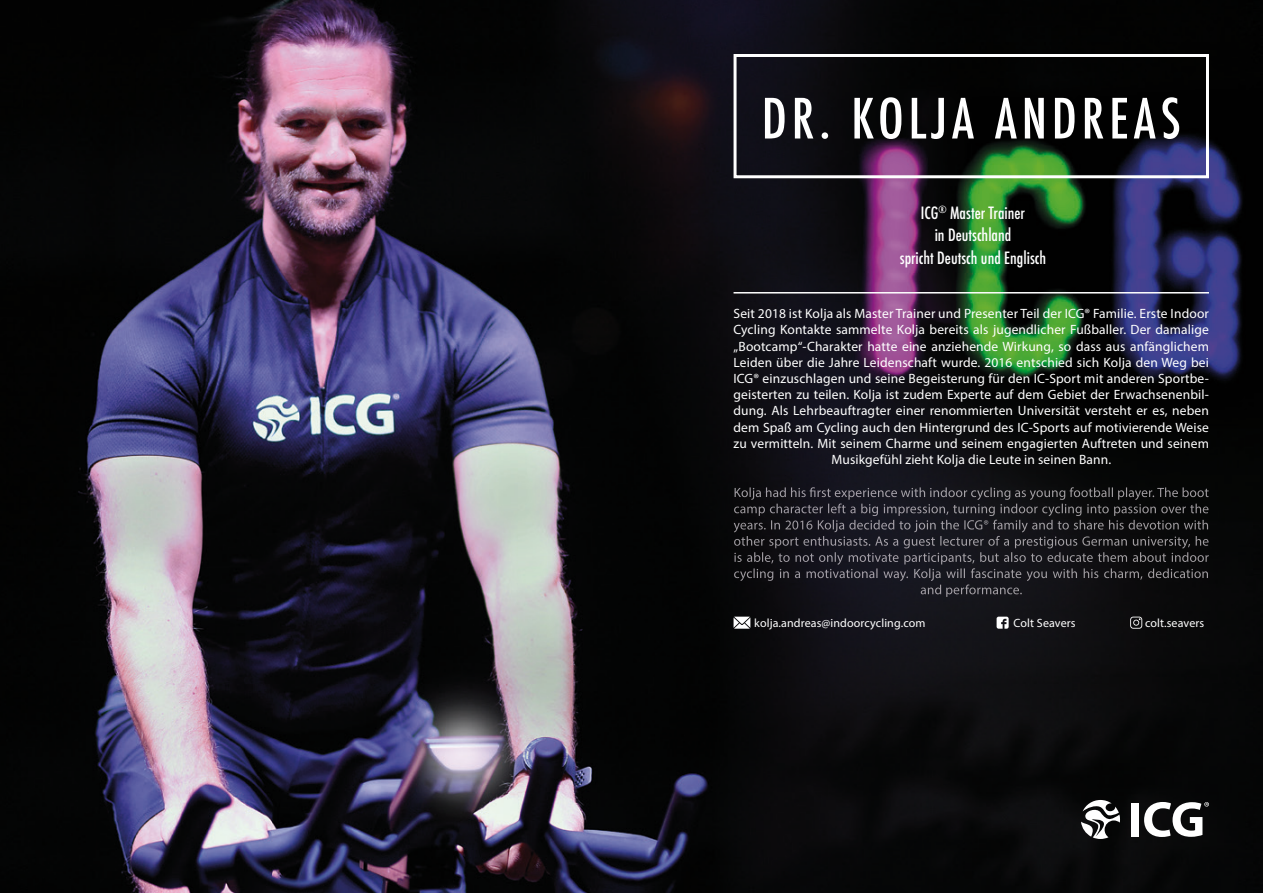
<style>
.page{position:relative;width:1263px;height:893px;background:#fff}
.page>*{position:absolute;margin:0;border:0;box-sizing:border-box;transform-origin:0 0}
.t1{font:500 condensed 53.85px "Futura";letter-spacing:.09em;color:#fff}
.t2{font:500 condensed 16.5px/22.5px "Futura";color:#fff;text-align:center}
.t3{font:13.5px/16.2px "Myriad Pro";letter-spacing:.01em;color:#fff;text-align:center}
.t4{font:12px "Myriad Pro";letter-spacing:.01em;color:#fff}
</style>
<div class="page">
<img style="left:0;top:0;width:1263px;height:893px">
<div style="left:733px;top:54px;width:476px;height:124px;border:3px solid #fff"></div>
<img style="left:734px;top:487px;width:475px;height:13px">
<img style="left:734px;top:503px;width:475px;height:13px">
<img style="left:734px;top:520px;width:475px;height:12px">
<img style="left:734px;top:536px;width:475px;height:13px">
<img style="left:734px;top:552px;width:475px;height:13px">
<img style="left:734px;top:568px;width:475px;height:13px">
<img style="left:921px;top:584px;width:101px;height:13px">
<hr style="left:733px;top:292px;width:476px;height:1px;background:#fff">
<svg style="left:996px;top:617px;width:13px;height:12px"></svg>
<svg style="left:733px;top:617px;width:17px;height:12px"></svg>
<svg style="left:1130px;top:617px;width:12px;height:12px"></svg>
<div style="left:1131px;top:802px;width:8px;height:34px;background:#fff"></div>
<svg style="left:1144px;top:802px;width:65px;height:35px"></svg>
<svg style="left:1081px;top:800px;width:39px;height:39px"></svg>
<h1 class="t1" style="left:762px;top:84px;width:420px">DR. KOLJA ANDREAS</h1>
<p class="t2" style="left:900px;top:202px;width:148px">ICG<sup>®</sup> Master Trainer<br>in Deutschland<br>spricht Deutsch und Englisch</p>
<p class="t3" style="left:733px;top:305px;width:477px">Seit 2018 ist Kolja als Master Trainer und Presenter Teil der ICG® Familie. Erste Indoor Cycling Kontakte sammelte Kolja bereits als jugendlicher Fußballer. Der damalige „Bootcamp“-Charakter hatte eine anziehende Wirkung, so dass aus anfänglichem Leiden über die Jahre Leidenschaft wurde. 2016 entschied sich Kolja den Weg bei ICG® einzuschlagen und seine Begeisterung für den IC-Sport mit anderen Sportbe&shy;geisterten zu teilen. Kolja ist zudem Experte auf dem Gebiet der Erwachsenenbil&shy;dung. Als Lehrbeauftragter einer renommierten Universität versteht er es, neben dem Spaß am Cycling auch den Hintergrund des IC-Sports auf motivierende Weise zu vermitteln. Mit seinem Charme und seinem engagierten Auftreten und seinem Musikgefühl zieht Kolja die Leute in seinen Bann.</p>
<p class="t4" style="left:754px;top:616px;width:173px">kolja.andreas@indoorcycling.com</p>
<p class="t4" style="left:1013px;top:616px;width:64px">Colt Seavers</p>
<p class="t4" style="left:1145px;top:616px;width:61px">colt.seavers</p>
</div>
